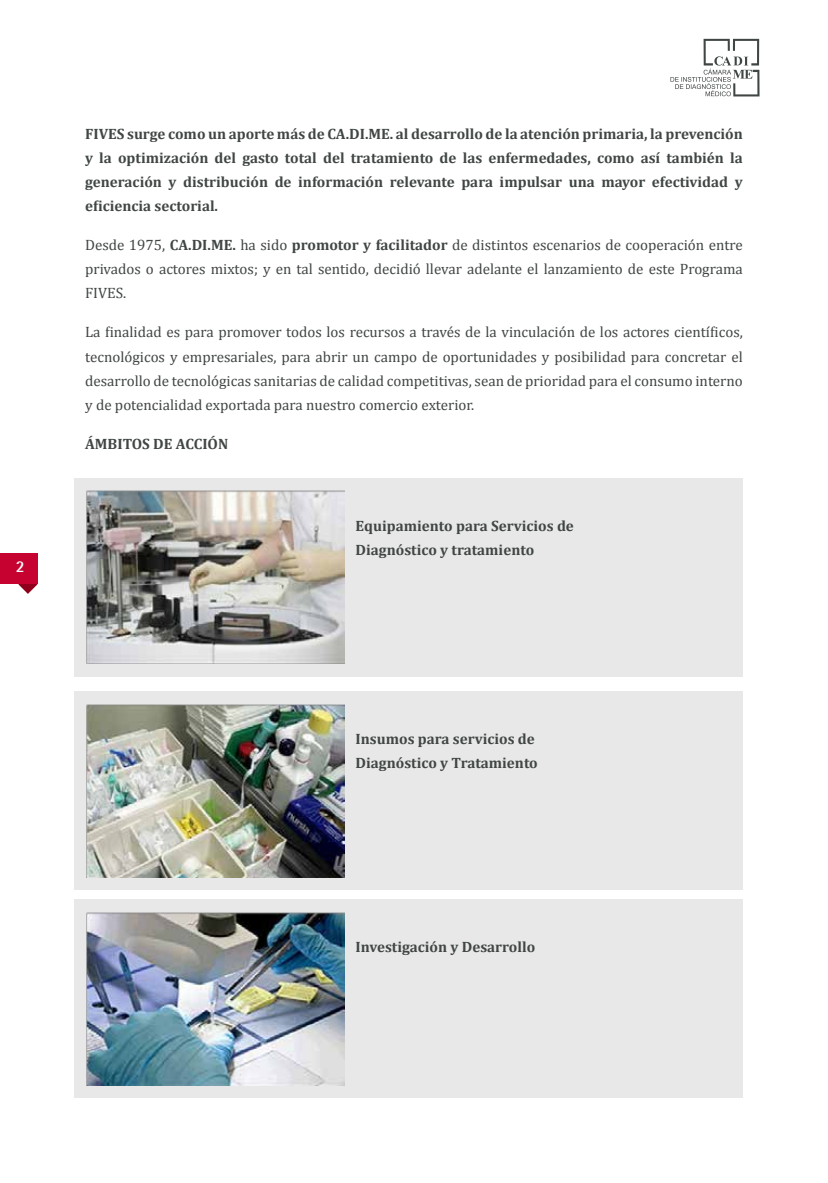
<style>
.page{position:relative;width:828px;height:1183px;background:#fff}
.page>*{position:absolute;margin:0;border:0;box-sizing:border-box;transform-origin:0 0}
.t1{font:700 16.5px "Rotis Semi Sans Std";color:#fff}
.t2{font:15px/24px "Cambria";color:#404644;text-align:justify}
.t3{font:700 15px/24px "Cambria";color:#404644}
.s1{font-weight:700}
</style>
<div class="page">
<svg style="left:670px;top:39px;width:89px;height:57px"></svg>
<svg style="left:18px;top:584px;width:19px;height:9px"></svg>
<div style="left:74px;top:478px;width:668px;height:199px;background:#e8e8e8"></div>
<div style="left:74px;top:691px;width:668px;height:198px;background:#e8e8e8"></div>
<div style="left:74px;top:899px;width:668px;height:198px;background:#e8e8e8"></div>
<img style="left:86px;top:490px;width:259px;height:173px">
<img style="left:86px;top:704px;width:259px;height:173px">
<img style="left:86px;top:912px;width:259px;height:173px">
<div style="left:0;top:553px;width:37px;height:31px;background:#c60230"></div>
<p class="t1" style="left:16px;top:556px;width:10px">2</p>
<p class="t3" style="left:85px;top:122px;width:658px;text-align:justify">FIVES surge como un aporte más de CA.DI.ME. al desarrollo de la atención primaria, la prevención y la optimización del gasto total del tratamiento de las enfermedades, como así también la generación y distribución de información relevante para impulsar una mayor efectividad y eficiencia sectorial.</p>
<p class="t2" style="left:85px;top:233px;width:658px">Desde 1975, <span class="s1">CA.DI.ME.</span> ha sido <span class="s1">promotor y facilitador</span> de distintos escenarios de cooperación entre privados o actores mixtos; y en tal sentido, decidió llevar adelante el lanzamiento de este Programa FIVES.</p>
<p class="t2" style="left:85px;top:320px;width:658px">La finalidad es para promover todos los recursos a través de la vinculación de los actores científicos, tecnológicos y empresariales, para abrir un campo de oportunidades y posibilidad para concretar el desarrollo de tecnológicas sanitarias de calidad competitivas, sean de prioridad para el consumo interno y de potencialidad exportada para nuestro comercio exterior.</p>
<p class="t3" style="left:85px;top:431px;width:144px">ÁMBITOS DE ACCIÓN</p>
<p class="t3" style="left:355px;top:514px;width:220px">Equipamiento para Servicios de<br>Diagnóstico y tratamiento</p>
<p class="t3" style="left:355px;top:726px;width:183px">Insumos para servicios de<br>Diagnóstico y Tratamiento</p>
<p class="t3" style="left:355px;top:934px;width:181px">Investigación y Desarrollo</p>
</div>
